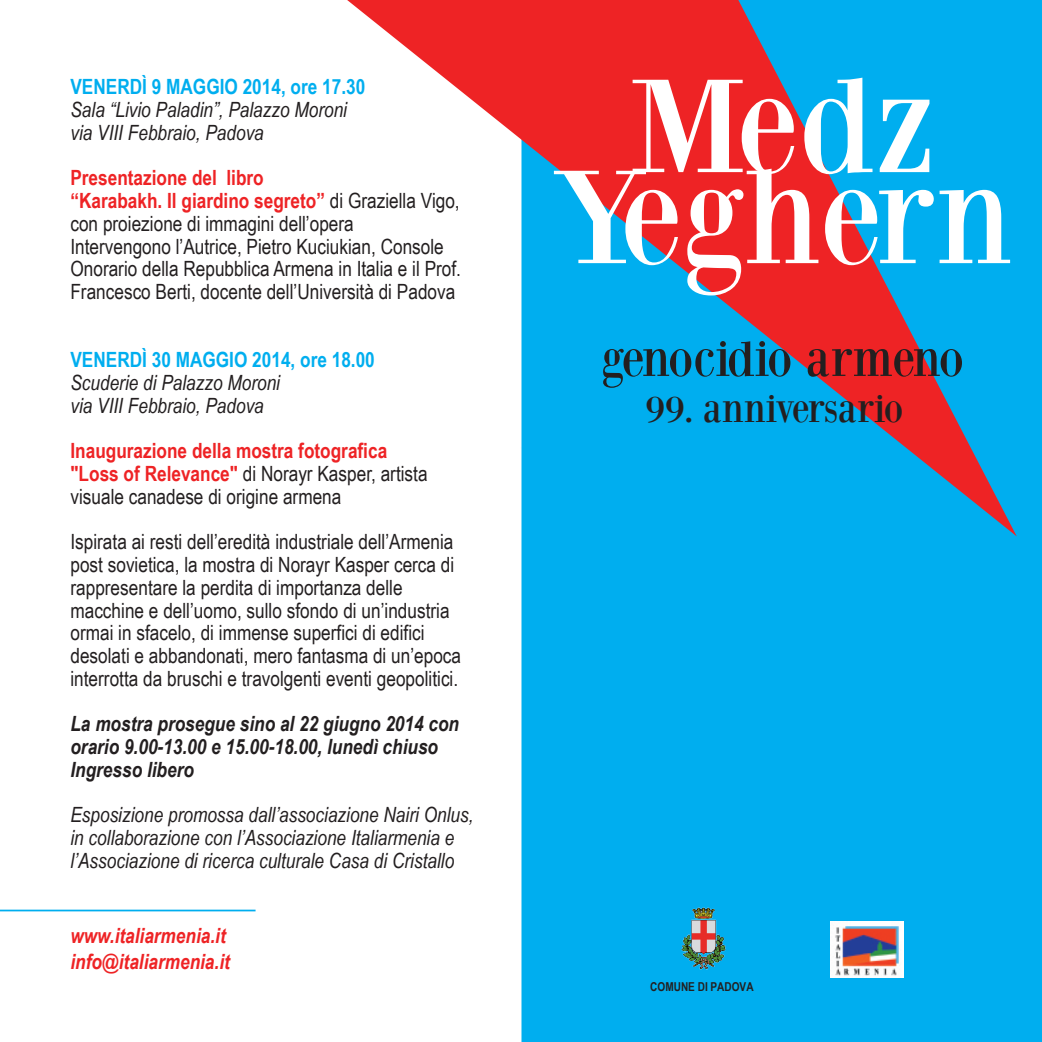
<style>
.page{position:relative;width:1042px;height:1042px;background:#fff}
.page>*{position:absolute;margin:0;border:0;box-sizing:border-box;transform-origin:0 0}
.t1{font:138.25px "Bodoni XT";color:#fff}
.t2{font:50.75px "Bodoni XT";letter-spacing:-.04em;color:#231f20}
.t3{font:39.38px "Bodoni XT";letter-spacing:-.02em;color:#231f20}
.t4{font:21px/22.8px "Arial Narrow";color:#231f20}
.t5{font:italic 21px/22.8px "Arial Narrow";color:#231f20}
.t6{font:700 21px/22.8px "Arial Narrow";color:#ee2325}
.t7{font:italic 700 21px/22.8px "Arial Narrow";color:#231f20}
.t8{font:700 21px "Arial Narrow";color:#00aeef}
.t9{font:italic 700 21px/26.2px "Arial Narrow";color:#ee2325}
.t10{font:700 12.25px "Arial Narrow";color:#231f20}
.s1{font-weight:700;color:#ee2325}
.s2{font-weight:400;color:#231f20}
</style>
<div class="page">
<div style="left:521px;top:674px;width:521px;height:368px;background:#00aeef"></div>
<svg style="left:347px;top:0;width:695px;height:674px;fill:#00aeef"></svg>
<img style="left:680px;top:907px;width:47px;height:63px">
<img style="left:830px;top:921px;width:73px;height:57px">
<hr style="left:0;top:909px;width:256px;height:2px;background:#00aeef">
<p class="t8" style="left:70px;top:75px;width:296px">VENERDÌ 9 MAGGIO 2014, ore 17.30</p>
<p class="t5" style="left:70px;top:98px;width:278px">Sala “Livio Paladin”, Palazzo Moroni via VIII Febbraio, Padova</p>
<p class="t4" style="left:70px;top:167px;width:392px"><span class="s1">Presentazione del libro<br>“Karabakh. Il giardino segreto”</span> di Graziella Vigo, con proiezione di immagini dell’opera<br>Intervengono l’Autrice, Pietro Kuciukian, Console Onorario della Repubblica Armena in Italia e il Prof.<br>Francesco Berti, docente dell’Università di Padova</p>
<p class="t8" style="left:70px;top:348px;width:306px">VENERDÌ 30 MAGGIO 2014, ore 18.00</p>
<p class="t5" style="left:70px;top:371px;width:211px">Scuderie di Palazzo Moroni via VIII Febbraio, Padova</p>
<p class="t6" style="left:70px;top:440px;width:359px">Inaugurazione della mostra fotografica "Loss of Relevance" <span class="s2">di Norayr Kasper, artista visuale canadese di origine armena</span></p>
<p class="t4" style="left:70px;top:531px;width:392px">Ispirata ai resti dell’eredità industriale dell’Armenia post sovietica, la mostra di Norayr Kasper cerca di rappresentare la perdita di importanza delle macchine e dell’uomo, sullo sfondo di un’industria ormai in sfacelo, di immense superfici di edifici desolati e abbandonati, mero fantasma di un’epoca interrotta da bruschi e travolgenti eventi geopolitici.</p>
<p class="t7" style="left:70px;top:713px;width:390px">La mostra prosegue sino al 22 giugno 2014 con orario 9.00-13.00 e 15.00-18.00, lunedì chiuso<br>Ingresso libero</p>
<p class="t5" style="left:70px;top:804px;width:404px">Esposizione promossa dall’associazione Nairi Onlus, in collaborazione con l’Associazione Italiarmenia e l’Associazione di ricerca culturale Casa di Cristallo</p>
<p class="t9" style="left:70px;top:923px;width:161px">www.italiarmenia.it info@italiarmenia.it</p>
<h1 class="t1" style="left:630px;top:42px;width:308px">Medz</h1>
<h1 class="t1" style="left:554px;top:133px;width:461px">Yeghern</h1>
<h2 class="t2" style="left:601px;top:328px;width:364px">genocidio armeno</h2>
<h3 class="t3" style="left:645px;top:385px;width:259px">99. anniversario</h3>
<p class="t10" style="left:650px;top:980px;width:105px">COMUNE DI PADOVA</p>
</div>
